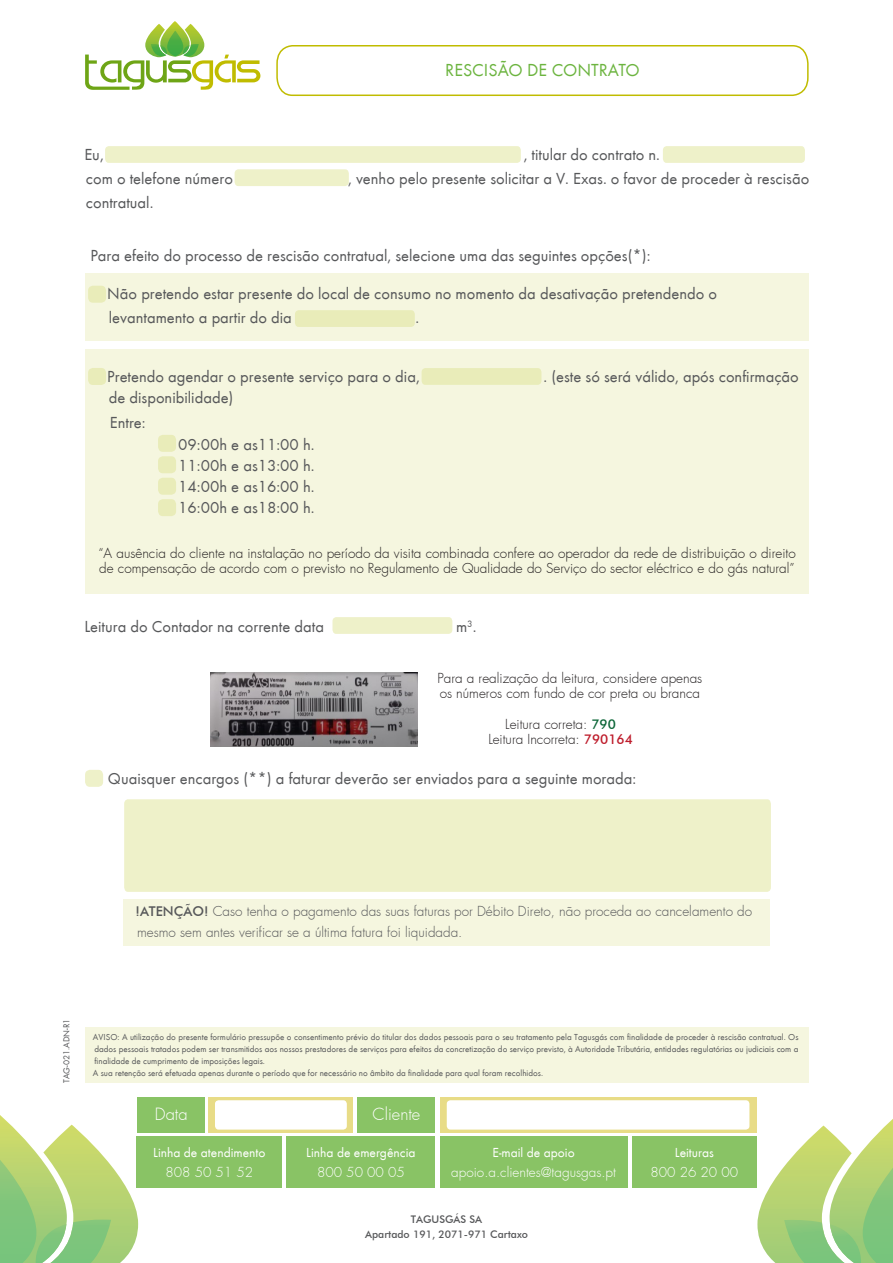
<style>
.page{position:relative;width:893px;height:1263px;background:#fff}
.page>*{position:absolute;margin:0;border:0;box-sizing:border-box;transform-origin:0 0}
.t1{font:18px "Futura T";color:#6cb43f}
.t2{font:16.5px/21px "Futura T";color:#57585a;text-align:justify}
.t3{font:300 16.5px "Futura";color:#fff}
.t4{font:300 13.5px/15px "Futura";color:#231f20}
.t5{font:300 13.5px/21px "Futura";color:#57585a}
.t6{font:13.5px "Futura T";color:#fff}
.t7{font:300 13.5px "Futura";color:#fff}
.t8{font:500 10.5px/15px "Futura BT";color:#57585a;text-align:center}
.t9{font:9px/12px "Futura T";color:#57585a}
.s1{color:rgb(222 227 148/0)}
.s2{font-family:"Futura BT";font-weight:500;color:#0c6638}
.s3{font-family:"Futura BT";font-weight:500;color:#be1d2c}
.s4{font-family:"Futura BT";font-weight:500}
</style>
<div class="page">
<svg style="left:276px;top:45px;width:533px;height:51px"></svg>
<svg style="left:85px;top:21px;width:175px;height:69px"></svg>
<div style="left:85px;top:1027px;width:723px;height:56px;background:#f5f6df"></div>
<svg style="left:0;top:1115px;width:138px;height:148px"></svg>
<svg style="left:757px;top:1119px;width:136px;height:144px"></svg>
<div style="left:137px;top:1097px;width:68px;height:36px;background:#89c365"></div>
<div style="left:208px;top:1097px;width:145px;height:36px;background:#e8dc87"></div>
<div style="left:215px;top:1100px;width:132px;height:29px;background:#fff;border-radius:4px"></div>
<div style="left:358px;top:1097px;width:77px;height:36px;background:#89c365"></div>
<svg style="left:440px;top:1097px;width:316px;height:36px;background:#e9de90"></svg>
<div style="left:447px;top:1100px;width:302px;height:29px;background:#fff;border-radius:4px"></div>
<div style="left:136px;top:1137px;width:146px;height:51px;background:#89c365"></div>
<div style="left:287px;top:1137px;width:148px;height:51px;background:#89c365"></div>
<div style="left:440px;top:1137px;width:188px;height:51px;background:#89c365"></div>
<div style="left:632px;top:1137px;width:124px;height:51px;background:#89c365"></div>
<div style="left:85px;top:349px;width:724px;height:244px;background:#f5f6df"></div>
<div style="left:85px;top:273px;width:724px;height:68px;background:#f5f6df"></div>
<div style="left:332px;top:617px;width:120px;height:17px;background:#eef1c9;border-radius:4px"></div>
<div style="left:663px;top:146px;width:142px;height:17px;background:#eef1c9;border-radius:4px"></div>
<div style="left:235px;top:169px;width:114px;height:17px;background:#eef1c9;border-radius:4px"></div>
<div style="left:124px;top:799px;width:647px;height:93px;background:#eef1c9"></div>
<div style="left:105px;top:146px;width:416px;height:17px;background:#eef1c9;border-radius:4px"></div>
<div style="left:295px;top:310px;width:120px;height:17px;background:#e9ecb9;border-radius:4px"></div>
<div style="left:88px;top:286px;width:18px;height:17px;background:#e9ecb9;border-radius:5px"></div>
<div style="left:158px;top:435px;width:18px;height:17px;background:#e9ecb9;border-radius:5px"></div>
<div style="left:158px;top:456px;width:18px;height:17px;background:#e9ecb9;border-radius:5px"></div>
<div style="left:158px;top:478px;width:18px;height:17px;background:#e9ecb9;border-radius:5px"></div>
<div style="left:158px;top:499px;width:18px;height:17px;background:#e9ecb9;border-radius:5px"></div>
<div style="left:88px;top:368px;width:18px;height:17px;background:#e9ecb9;border-radius:5px"></div>
<div style="left:85px;top:770px;width:18px;height:17px;background:#eef1c9;border-radius:5px"></div>
<div style="left:123px;top:899px;width:647px;height:46px;background:#f5f6df"></div>
<img style="left:211px;top:672px;width:206px;height:75px">
<p class="t1" style="left:445px;top:60px;width:196px">RESCISÃO DE CONTRATO</p>
<p class="t2" style="left:84px;top:144px;width:21px">Eu,</p>
<p class="t2" style="left:524px;top:144px;width:137px">, titular do contrato n.</p>
<p class="t2" style="left:86px;top:168px;width:161px">com o telefone número <span class="s1">.</span></p>
<p class="t2" style="left:348px;top:168px;width:463px">, venho pelo presente solicitar a V. Exas. o favor de proceder à rescisão</p>
<p class="t2" style="left:86px;top:192px;width:69px">contratual.</p>
<p class="t2" style="left:90px;top:245px;width:562px">Para efeito do processo de rescisão contratual, selecione uma das seguintes opções(*):</p>
<p class="t2" style="left:107px;top:282px;width:611px;line-height:24px">Não pretendo estar presente do local de consumo no momento da desativação pretendendo o levantamento a partir do dia</p>
<p class="t2" style="left:416px;top:307px;width:5px">.</p>
<p class="t2" style="left:107px;top:366px;width:314px">Pretendo agendar o presente serviço para o dia,</p>
<p class="t2" style="left:544px;top:366px;width:257px">. (este só será válido, após confirmação</p>
<p class="t2" style="left:109px;top:387px;width:126px">de disponibilidade)</p>
<p class="t2" style="left:110px;top:412px;width:37px">Entre:</p>
<p class="t2" style="left:178px;top:434px;width:138px">09:00h e as11:00 h.<br>11:00h e as13:00 h.<br>14:00h e as16:00 h.<br>16:00h e as18:00 h.</p>
<p class="t4" style="left:98px;top:545px;width:699px">“A ausência do cliente na instalação no período da visita combinada confere ao operador da rede de distribuição o direito de compensação de acordo com o previsto no Regulamento de Qualidade do Serviço do sector eléctrico e do gás natural”</p>
<p class="t2" style="left:84px;top:616px;width:241px">Leitura do Contador na corrente data</p>
<p class="t2" style="left:456px;top:616px;width:22px">m<sup>3</sup>.</p>
<p class="t4" style="left:437px;top:671px;width:266px">Para a realização da leitura, considere apenas os números com fundo de cor preta ou branca</p>
<p class="t4" style="left:488px;top:717px;width:146px;text-align:center">Leitura correta: <span class="s2">790<br></span>Leitura Incorreta: <span class="s3">790164</span></p>
<p class="t2" style="left:108px;top:768px;width:530px">Quaisquer encargos (**) a faturar deverão ser enviados para a seguinte morada:</p>
<p class="t5" style="left:136px;top:901px;width:618px"><span class="s4">!ATENÇÃO!</span> Caso tenha o pagamento das suas faturas por Débito Direto, não proceda ao cancelamento do mesmo sem antes verificar se a última fatura foi liquidada.</p>
<p class="t9" style="left:61px;top:1083px;width:66px;rotate:-90deg">TAG-021.ADN-R1</p>
<p class="t9" style="left:93px;top:1031px;width:707px">AVISO: A utilização do presente formulário pressupõe o consentimento prévio do titular dos dados pessoais para o seu tratamento pela Tagusgás com finalidade de proceder à rescisão contratual. Os dados pessoais tratados podem ser transmitidos aos nossos prestadores de serviços para efeitos da concretização do serviço previsto, à Autoridade Tributária, entidades regulatórias ou judiciais com a finalidade de cumprimento de imposições legais.<br>A sua retenção será efetuada apenas durante o período que for necessário no âmbito da finalidade para qual foram recolhidos.</p>
<p class="t3" style="left:155px;top:1103px;width:34px">Data</p>
<p class="t3" style="left:373px;top:1103px;width:49px">Cliente</p>
<p class="t6" style="left:153px;top:1144px;width:114px">Linha de atendimento</p>
<p class="t7" style="left:165px;top:1163px;width:89px">808 50 51 52</p>
<p class="t6" style="left:306px;top:1144px;width:111px">Linha de emergência</p>
<p class="t7" style="left:317px;top:1163px;width:89px">800 50 00 05</p>
<p class="t6" style="left:493px;top:1144px;width:84px">E-mail de apoio</p>
<p class="t7" style="left:451px;top:1163px;width:166px">apoio.a.clientes@tagusgas.pt</p>
<p class="t8" style="left:365px;top:1212px;width:164px">TAGUSGÁS SA<br>Apartado 191, 2071-971 Cartaxo</p>
<p class="t6" style="left:675px;top:1144px;width:40px">Leituras</p>
<p class="t7" style="left:650px;top:1163px;width:89px">800 26 20 00</p>
</div>
